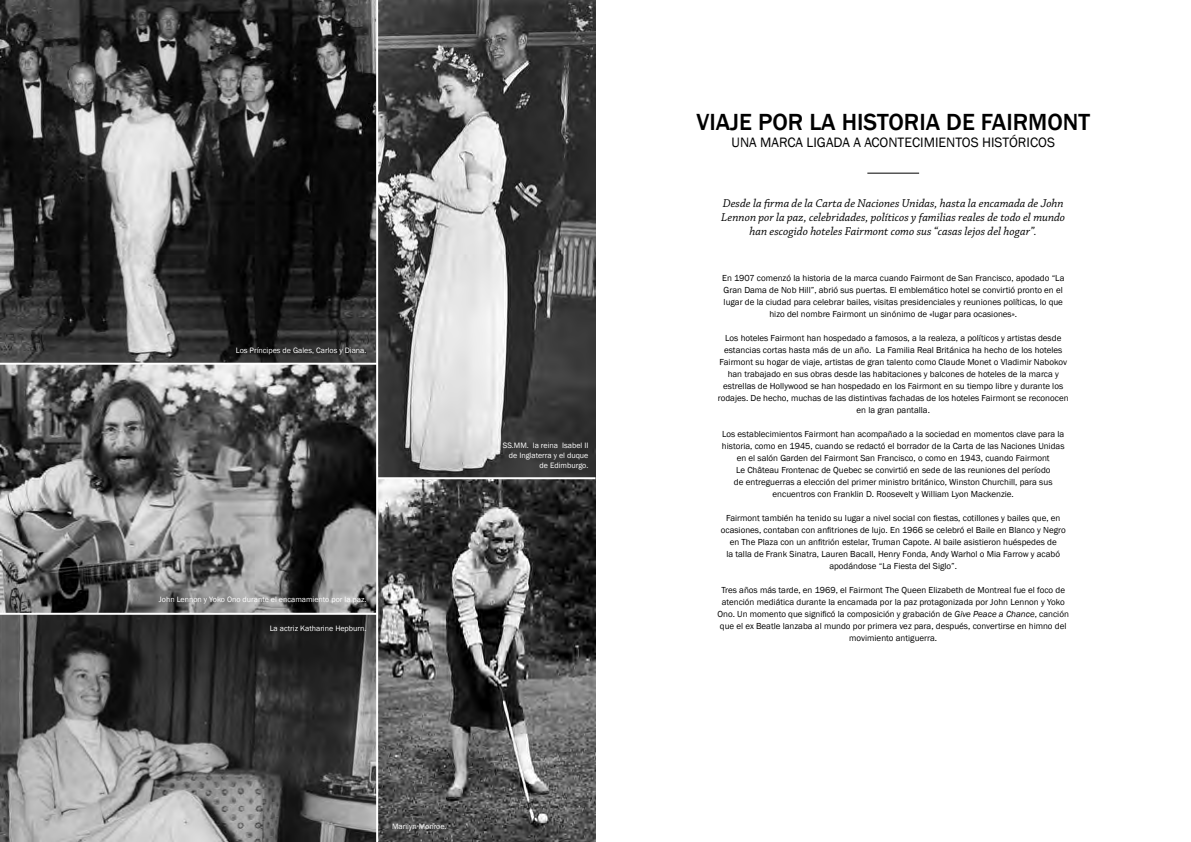
<style>
.page{position:relative;width:1191px;height:842px;background:#fff}
.page>*{position:absolute;margin:0;border:0;box-sizing:border-box;transform-origin:0 0}
.t1{font:500 24px "Franklin Gothic";color:#000}
.t2{font:14px "Franklin Gothic";color:#000}
.t3{font:italic 12px/14px "Chaparral Pro";color:#000;text-align:center}
.t4{font:9px/12px "Franklin Gothic";color:#000;text-align:center}
.t5{font:8px/10px "Franklin Gothic";color:#fff;text-align:right}
.s1{font-style:italic}
</style>
<div class="page">
<hr style="left:867px;top:173px;width:52px;height:1px;background:#000">
<img style="left:378px;top:0;width:217px;height:842px">
<img style="left:0;top:0;width:376px;height:613px">
<img style="left:0;top:615px;width:376px;height:227px">
<hr style="left:0;top:363px;width:377px;height:2px;background:#fff">
<hr style="left:377px;top:477px;width:218px;height:2px;background:#fff">
<p class="t5" style="left:236px;top:345px;width:132px">Los Príncipes de Gales, Carlos y Diana.</p>
<p class="t5" style="left:159px;top:595px;width:209px">John Lennon y Yoko Ono durante el encamamiento por la paz.</p>
<p class="t5" style="left:270px;top:624px;width:98px">La actriz Katharine Hepburn.</p>
<p class="t5" style="left:503px;top:441px;width:87px">SS.MM. la reina Isabel II de Inglaterra y el duque de Edimburgo.</p>
<p class="t5" style="left:392px;top:822px;width:56px">Marilyn Monroe.</p>
<h1 class="t1" style="left:696px;top:107px;width:395px">VIAJE POR LA HISTORIA DE FAIRMONT</h1>
<h2 class="t2" style="left:731px;top:134px;width:325px">UNA MARCA LIGADA A ACONTECIMIENTOS HISTÓRICOS</h2>
<h3 class="t3" style="left:721px;top:197px;width:345px">Desde la firma de la Carta de Naciones Unidas, hasta la encamada de John<br>Lennon por la paz, celebridades, políticos y familias reales de todo el mundo han escogido hoteles Fairmont como sus “casas lejos del hogar”.</h3>
<p class="t4" style="left:722px;top:273px;width:344px">En 1907 comenzó la historia de la marca cuando Fairmont de San Francisco, apodado “La Gran Dama de Nob Hill”, abrió sus puertas. El emblemático hotel se convirtió pronto en el lugar de la ciudad para celebrar bailes, visitas presidenciales y reuniones políticas, lo que hizo del nombre Fairmont un sinónimo de «lugar para ocasiones».</p>
<p class="t4" style="left:718px;top:333px;width:352px">Los hoteles Fairmont han hospedado a famosos, a la realeza, a políticos y artistas desde estancias cortas hasta más de un año. La Familia Real Británica ha hecho de los hoteles Fairmont su hogar de viaje, artistas de gran talento como Claude Monet o Vladimir Nabokov han trabajado en sus obras desde las habitaciones y balcones de hoteles de la marca y estrellas de Hollywood se han hospedado en los Fairmont en su tiempo libre y durante los rodajes. De hecho, muchas de las distintivas fachadas de los hoteles Fairmont se reconocen en la gran pantalla.</p>
<p class="t4" style="left:722px;top:429px;width:344px">Los establecimientos Fairmont han acompañado a la sociedad en momentos clave para la historia, como en 1945, cuando se redactó el borrador de la Carta de las Naciones Unidas en el salón Garden del Fairmont San Francisco, o como en 1943, cuando Fairmont<br>Le Château Frontenac de Quebec se convirtió en sede de las reuniones del período<br>de entreguerras a elección del primer ministro británico, Winston Churchill, para sus encuentros con Franklin D. Roosevelt y William Lyon Mackenzie.</p>
<p class="t4" style="left:721px;top:513px;width:346px">Fairmont también ha tenido su lugar a nivel social con fiestas, cotillones y bailes que, en ocasiones, contaban con anfitriones de lujo. En 1966 se celebró el Baile en Blanco y Negro en The Plaza con un anfitrión estelar, Truman Capote. Al baile asistieron huéspedes de<br>la talla de Frank Sinatra, Lauren Bacall, Henry Fonda, Andy Warhol o Mia Farrow y acabó apodándose “La Fiesta del Siglo”.</p>
<p class="t4" style="left:717px;top:585px;width:353px">Tres años más tarde, en 1969, el Fairmont The Queen Elizabeth de Montreal fue el foco de atención mediática durante la encamada por la paz protagonizada por John Lennon y Yoko Ono. Un momento que significó la composición y grabación de <span class="s1">Give Peace a Chance</span>, canción que el ex Beatle lanzaba al mundo por primera vez para, después, convertirse en himno del movimiento antiguerra.</p>
</div>
